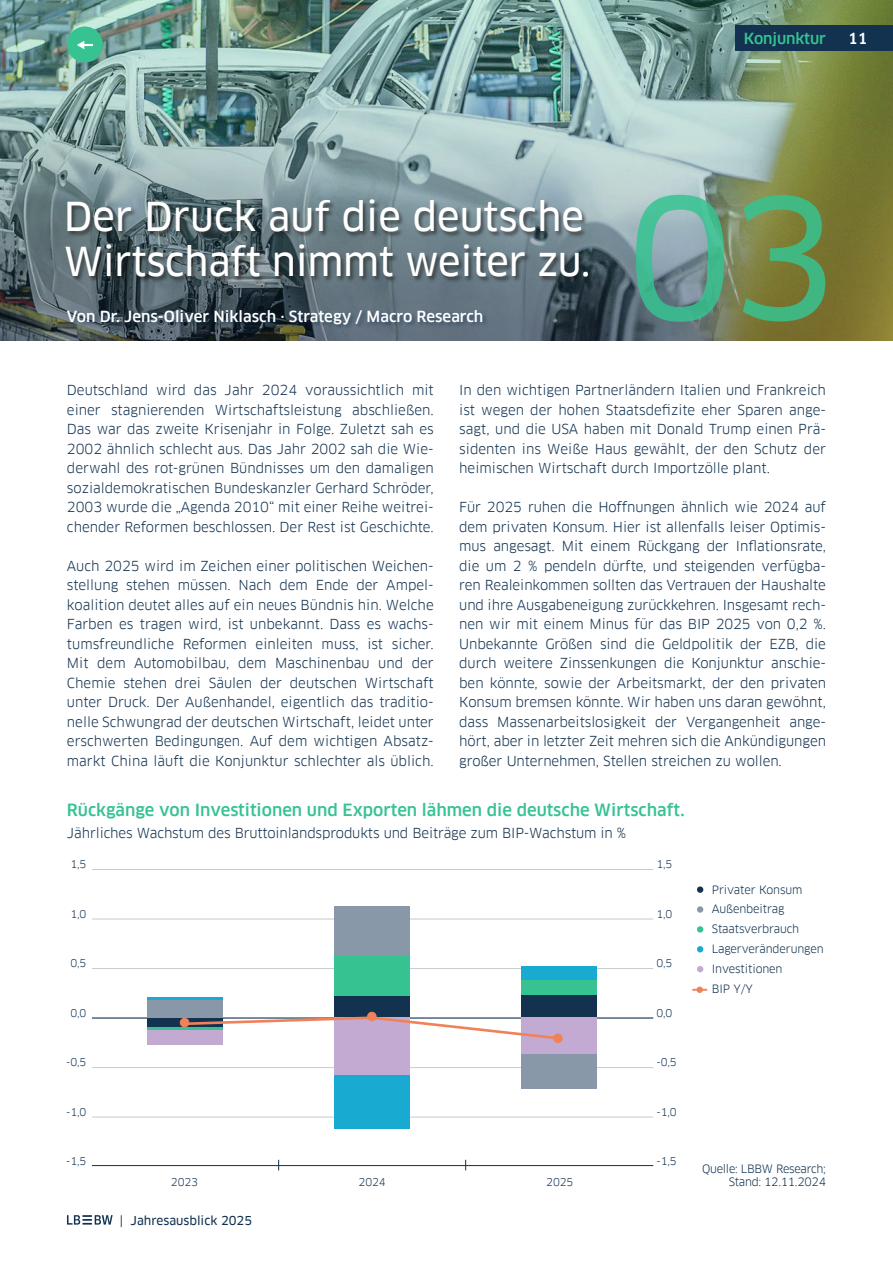
<style>
.page{position:relative;width:893px;height:1263px;background:#fff}
.page>*{position:absolute;margin:0;border:0;box-sizing:border-box;transform-origin:0 0}
.t1{font:165px "Clanfor LBBW News";color:#37c391}
.t2{font:39px/45px "Clanfor LBBW News";letter-spacing:-.01em;color:#fff}
.t3{font:500 16.5px "Clanfor LBBW";color:#37c391}
.t4{font:500 15px "Clanfor LBBW";color:#fff}
.t5{font:500 15px "Clanfor LBBW";letter-spacing:-.01em;color:#37c391}
.t6{font:13.5px/19.5px "Clanfor LBBW";color:#123250;text-align:justify}
.t7{font:12px "Clanfor LBBW News";color:#123250}
.t8{font:11.25px/20px "Clanfor LBBW";letter-spacing:-.01em;color:#123250}
.t9{font:10.5px "Clanfor LBBW";letter-spacing:-.01em;color:#123250}
</style>
<div class="page">
<img style="left:0;top:0;width:893px;height:340px">
<div style="left:736px;top:26px;width:93px;height:25px;background:#123250"></div>
<div style="left:67px;top:27px;width:36px;height:35px;background:#37c391;border-radius:50%"></div>
<svg style="left:77px;top:41px;width:16px;height:8px"></svg>
<div style="left:829px;top:26px;width:64px;height:25px;background:#123250"></div>
<div style="left:66px;top:309px;width:422px;height:21px;background:#123250;opacity:.5"></div>
<hr style="left:92px;top:869px;width:561px;height:1px;background:#c4ccd3">
<hr style="left:92px;top:919px;width:561px;height:1px;background:#c4ccd3">
<hr style="left:92px;top:968px;width:561px;height:1px;background:#c4ccd3">
<hr style="left:92px;top:1067px;width:561px;height:1px;background:#c4ccd3">
<hr style="left:92px;top:1117px;width:561px;height:1px;background:#c4ccd3">
<hr style="left:92px;top:1165px;width:561px;height:1px;background:#123250">
<hr style="left:92px;top:1018px;width:561px;height:1px;background:#123250">
<div style="left:65px;top:199px;width:529px;height:84px;background:#1d1d1b;opacity:.6"></div>
<div style="left:147px;top:1018px;width:75px;height:9px;background:#123250"></div>
<div style="left:334px;top:996px;width:76px;height:22px;background:#123250"></div>
<div style="left:521px;top:995px;width:76px;height:23px;background:#123250"></div>
<hr style="left:147px;top:1027px;width:75px;height:3px;background:#37c391">
<div style="left:334px;top:956px;width:76px;height:40px;background:#37c391"></div>
<div style="left:521px;top:980px;width:76px;height:15px;background:#37c391"></div>
<div style="left:147px;top:1030px;width:75px;height:14px;background:#c3aad2"></div>
<div style="left:334px;top:1018px;width:76px;height:57px;background:#c3aad2"></div>
<div style="left:521px;top:1018px;width:76px;height:36px;background:#c3aad2"></div>
<div style="left:147px;top:999px;width:75px;height:19px;background:#8898a8"></div>
<div style="left:334px;top:906px;width:76px;height:50px;background:#8898a8"></div>
<div style="left:521px;top:1054px;width:76px;height:34px;background:#8898a8"></div>
<hr style="left:147px;top:997px;width:75px;height:2px;background:#19aad2">
<div style="left:334px;top:1075px;width:76px;height:53px;background:#19aad2"></div>
<div style="left:521px;top:967px;width:76px;height:13px;background:#19aad2"></div>
<svg style="left:183px;top:1015px;width:379px;height:26px"></svg>
<div style="left:180px;top:1018px;width:9px;height:9px;background:#f0825a;border-radius:50%"></div>
<div style="left:180px;top:1018px;width:9px;height:9px;border:1px solid #f0825a;border-radius:50%"></div>
<div style="left:368px;top:1012px;width:8px;height:9px;background:#f0825a;border-radius:50%"></div>
<div style="left:367px;top:1012px;width:10px;height:9px;border:1px solid #f0825a;border-radius:50%"></div>
<div style="left:554px;top:1034px;width:8px;height:8px;background:#f0825a;border-radius:50%"></div>
<div style="left:553px;top:1034px;width:10px;height:9px;border:1px solid #f0825a;border-radius:50%"></div>
<div style="left:697px;top:886px;width:6px;height:7px;background:#123250;border-radius:50%"></div>
<div style="left:697px;top:906px;width:6px;height:7px;background:#8898a8;border-radius:50%"></div>
<svg style="left:697px;top:926px;width:6px;height:6px"></svg>
<svg style="left:697px;top:946px;width:6px;height:6px"></svg>
<svg style="left:697px;top:966px;width:6px;height:6px"></svg>
<svg style="left:693px;top:989px;width:13px;height:2px"></svg>
<div style="left:696px;top:986px;width:7px;height:7px;background:#f0825a;border-radius:50%"></div>
<svg style="left:67px;top:1215px;width:46px;height:9px"></svg>
<p class="t5" style="left:744px;top:29px;width:84px">Konjunktur</p>
<p class="t4" style="left:848px;top:29px;width:21px">11</p>
<h2 class="t2" style="left:64px;top:195px;width:528px">Der Druck auf die deutsche<br>Wirtschaft nimmt weiter zu.</h2>
<p class="t4" style="left:67px;top:308px;width:418px">Von Dr. Jens-Oliver Niklasch · Strategy / Macro Research</p>
<h1 class="t1" style="left:627px;top:162px;width:212px">03</h1>
<p class="t6" style="left:67px;top:380px;width:368px">Deutschland wird das Jahr 2024 voraussichtlich mit einer stagnierenden Wirtschaftsleistung abschließen.<br>Das war das zweite Krisenjahr in Folge. Zuletzt sah es 2002 ähnlich schlecht aus. Das Jahr 2002 sah die Wie&shy;derwahl des rot-grünen Bündnisses um den damaligen sozialdemokratischen Bundeskanzler Gerhard Schröder, 2003 wurde die „Agenda 2010“ mit einer Reihe weitrei&shy;chender Reformen beschlossen. Der Rest ist Geschichte.</p>
<p class="t6" style="left:67px;top:556px;width:368px;text-align:left">Auch 2025 wird im Zeichen einer politischen Weichen&shy;stellung stehen müssen. Nach dem Ende der Ampel&shy;koalition deutet alles auf ein neues Bündnis hin. Welche Farben es tragen wird, ist unbekannt. Dass es wachs&shy;tumsfreundliche Reformen einleiten muss, ist sicher.<br>Mit dem Automobilbau, dem Maschinenbau und der Chemie stehen drei Säulen der deutschen Wirtschaft unter Druck. Der Außenhandel, eigentlich das traditio&shy;nelle Schwungrad der deutschen Wirtschaft, leidet unter erschwerten Bedingungen. Auf dem wichtigen Absatz&shy;markt China läuft die Konjunktur schlechter als üblich.</p>
<p class="t6" style="left:459px;top:380px;width:368px">In den wichtigen Partnerländern Italien und Frankreich ist wegen der hohen Staatsdefizite eher Sparen ange&shy;sagt, und die USA haben mit Donald Trump einen Prä&shy;sidenten ins Weiße Haus gewählt, der den Schutz der heimischen Wirtschaft durch Importzölle plant.</p>
<p class="t6" style="left:459px;top:497px;width:368px">Für 2025 ruhen die Hoffnungen ähnlich wie 2024 auf dem privaten Konsum. Hier ist allenfalls leiser Optimis&shy;mus angesagt. Mit einem Rückgang der Inflationsrate, die um 2 % pendeln dürfte, und steigenden verfügba&shy;ren Realeinkommen sollten das Vertrauen der Haushalte und ihre Ausgabeneigung zurückkehren. Insgesamt rech&shy;nen wir mit einem Minus für das BIP 2025 von 0,2 %.<br>Unbekannte Größen sind die Geldpolitik der EZB, die durch weitere Zinssenkungen die Konjunktur anschie&shy;ben könnte, sowie der Arbeitsmarkt, der den privaten Konsum bremsen könnte. Wir haben uns daran gewöhnt, dass Massenarbeitslosigkeit der Vergangenheit ange&shy;hört, aber in letzter Zeit mehren sich die Ankündigungen großer Unternehmen, Stellen streichen zu wollen.</p>
<p class="t3" style="left:67px;top:800px;width:619px">Rückgänge von Investitionen und Exporten lähmen die deutsche Wirtschaft.</p>
<p class="t6" style="left:67px;top:823px;width:561px">Jährliches Wachstum des Bruttoinlandsprodukts und Beiträge zum BIP-Wachstum in %</p>
<p class="t9" style="left:70px;top:858px;width:18px">1,5</p>
<p class="t9" style="left:656px;top:858px;width:18px">1,5</p>
<p class="t9" style="left:70px;top:908px;width:18px">1,0</p>
<p class="t9" style="left:70px;top:957px;width:18px">0,5</p>
<p class="t9" style="left:656px;top:908px;width:18px">1,0</p>
<p class="t9" style="left:656px;top:957px;width:18px">0,5</p>
<p class="t8" style="left:712px;top:879px;width:113px">Privater Konsum<br>Außenbeitrag<br>Staatsverbrauch<br>Lagerveränderungen<br>Investitionen<br>BIP Y/Y</p>
<p class="t9" style="left:70px;top:1007px;width:18px">0,0</p>
<p class="t9" style="left:656px;top:1007px;width:18px">0,0</p>
<p class="t9" style="left:66px;top:1056px;width:22px">-0,5</p>
<p class="t9" style="left:656px;top:1056px;width:22px">-0,5</p>
<p class="t9" style="left:66px;top:1106px;width:22px">-1,0</p>
<p class="t9" style="left:656px;top:1106px;width:22px">-1,0</p>
<p class="t9" style="left:66px;top:1155px;width:22px">-1,5</p>
<p class="t9" style="left:656px;top:1155px;width:22px">-1,5</p>
<p class="t8" style="left:702px;top:1159px;width:125px">Quelle: LBBW Research;</p>
<p class="t9" style="left:171px;top:1175px;width:29px">2023</p>
<p class="t9" style="left:359px;top:1175px;width:29px">2024</p>
<p class="t9" style="left:546px;top:1175px;width:29px">2025</p>
<p class="t8" style="left:729px;top:1172px;width:99px">Stand: 12.11.2024</p>
<p class="t7" style="left:120px;top:1213px;width:134px">| Jahresausblick 2025</p>
</div>
